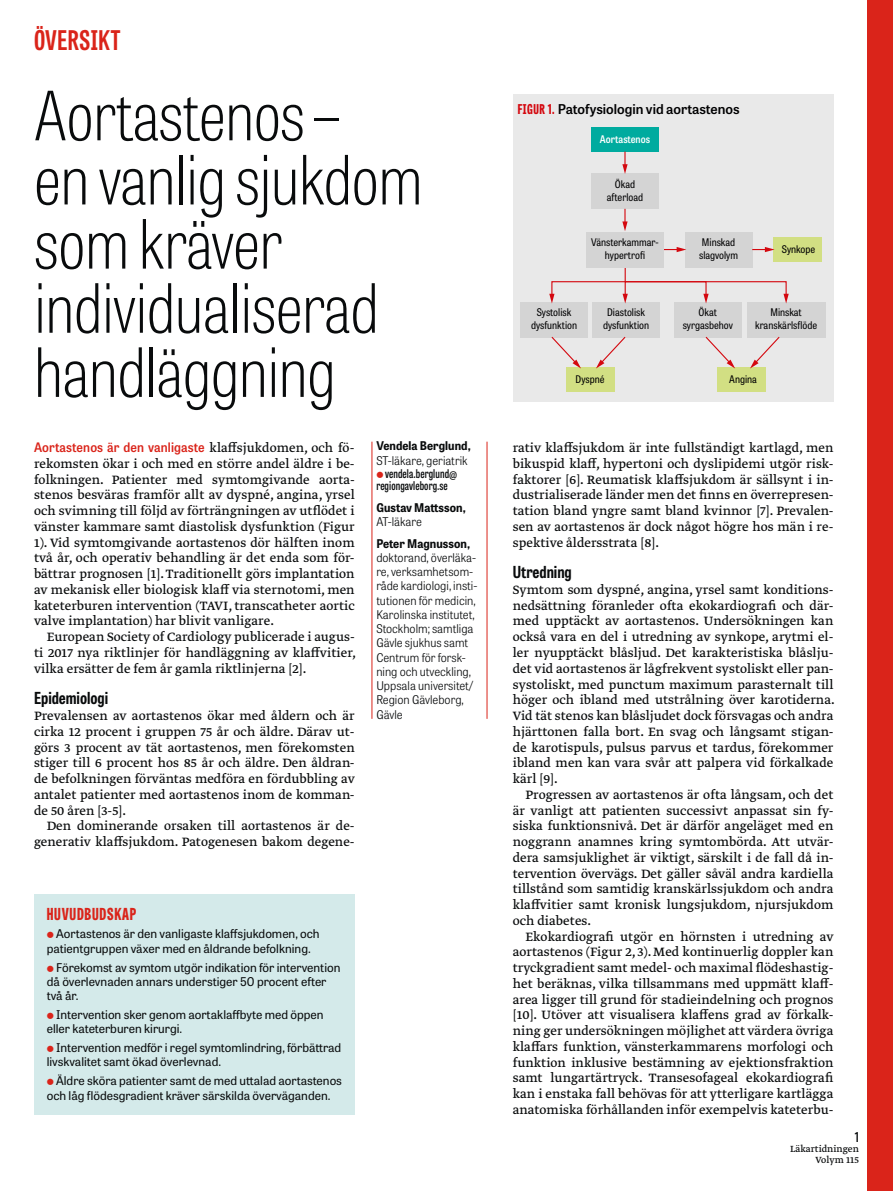
<style>
.page{position:relative;width:893px;height:1191px;background:#fff}
.page>*{position:absolute;margin:0;border:0;box-sizing:border-box;transform-origin:0 0}
.t1{font:100 67.5px/64.2px "Tablet Gothic Condensed";letter-spacing:-.005em;color:#090b0c}
.t2{font:700 27px "Tablet Gothic Compressed";letter-spacing:.02em;color:#da241a}
.t3{font:700 16.5px "Tablet Gothic Condensed";color:#090b0c}
.t4{font:800 16.5px "Tablet Gothic Compressed";letter-spacing:.045em;color:#da241a}
.t5{font:14.25px/15.8px "Greta Text Pro Regular Min";color:#090b0c;text-align:justify}
.t6{font:600 13.5px "Tablet Gothic";color:#000001}
.t7{font:600 13.5px "Tablet Gothic Condensed";color:#090b0c}
.t8{font:600 13.05px "Tablet Gothic Narrow";letter-spacing:.01em;color:#da241a}
.t9{font:12px/14.4px "Tablet Gothic";color:#090b0c}
.t10{font:300 12px/14.2px "Tablet Gothic Narrow";color:#090b0c}
.t11{font:700 12px "Tablet Gothic Narrow";letter-spacing:.005em;color:#090b0c}
.t12{font:600 12px/12px "Tablet Gothic Compressed";letter-spacing:.01em;color:#090b0c}
.t13{font:semi-condensed 10.5px/12.8px "Tablet Gothic";color:#000001;text-align:center}
.t14{font:10.5px/10.5px "Greta Text Pro";color:#090b0c;text-align:right}
.t15{font:600 semi-condensed 10.5px "Tablet Gothic";color:#fff}
.s1{font-family:"Greta Text Pro Regular Min";font-weight:400;font-size:14.25px;color:#090b0c}
.s2{font-family:"Tablet Gothic Compressed";font-weight:800;color:#d4080f}
</style>
<div class="page">
<div style="left:867px;top:0;width:26px;height:1191px;background:#da241a"></div>
<hr style="left:372px;top:441px;width:1px;height:278px;background:#da241a">
<hr style="left:487px;top:441px;width:1px;height:278px;background:#da241a">
<div style="left:34px;top:894px;width:321px;height:220px;background:#d4eaea"></div>
<div style="left:513px;top:94px;width:320px;height:308px;background:#e9e9e9"></div>
<div style="left:566px;top:367px;width:48px;height:24px;background:#d2df83"></div>
<div style="left:717px;top:367px;width:48px;height:24px;background:#d2df83"></div>
<div style="left:520px;top:302px;width:68px;height:35px;background:#d4d4d4"></div>
<div style="left:592px;top:302px;width:68px;height:35px;background:#d4d4d4"></div>
<div style="left:674px;top:302px;width:67px;height:35px;background:#d4d4d4"></div>
<div style="left:747px;top:302px;width:78px;height:35px;background:#d4d4d4"></div>
<svg style="left:550px;top:336px;width:31px;height:32px"></svg>
<svg style="left:596px;top:336px;width:31px;height:32px"></svg>
<svg style="left:704px;top:336px;width:31px;height:32px"></svg>
<svg style="left:750px;top:336px;width:31px;height:32px"></svg>
<div style="left:773px;top:237px;width:48px;height:25px;background:#d2df83"></div>
<div style="left:685px;top:232px;width:67px;height:35px;background:#d4d4d4"></div>
<svg style="left:752px;top:247px;width:23px;height:5px"></svg>
<div style="left:551px;top:281px;width:236px;height:15px;border:1px solid #d4080f"></div>
<svg style="left:783px;top:294px;width:6px;height:9px"></svg>
<svg style="left:549px;top:294px;width:5px;height:9px"></svg>
<div style="left:625px;top:281px;width:82px;height:15px;border:1px solid #d4080f"></div>
<svg style="left:703px;top:294px;width:6px;height:9px"></svg>
<svg style="left:623px;top:294px;width:5px;height:9px"></svg>
<svg style="left:625px;top:267px;width:1px;height:15px"></svg>
<div style="left:591px;top:128px;width:68px;height:24px;background:#00ab9f"></div>
<div style="left:591px;top:174px;width:68px;height:35px;background:#d4d4d4"></div>
<div style="left:586px;top:232px;width:78px;height:35px;background:#d4d4d4"></div>
<svg style="left:622px;top:152px;width:6px;height:22px"></svg>
<svg style="left:622px;top:209px;width:6px;height:22px"></svg>
<svg style="left:664px;top:247px;width:22px;height:5px"></svg>
<h2 class="t2" style="left:34px;top:22px;width:88px">ÖVERSIKT</h2>
<h1 class="t1" style="left:34px;top:82px;width:390px">Aortastenos –<br>en vanlig sjukdom som kräver individualiserad handläggning</h1>
<p class="t8" style="left:34px;top:438px;width:322px">Aortastenos är den vanligaste <span class="s1">klaffsjukdomen, och fö-</span></p>
<p class="t5" style="left:34px;top:456px;width:322px">rekomsten ökar i och med en större andel äldre i be&shy;folkningen. Patienter med symtomgivande aorta&shy;stenos besväras framför allt av dyspné, angina, yrsel och svimning till följd av förträngningen av utflödet i vänster kammare samt diastolisk dysfunktion (Figur 1). Vid symtomgivande aortastenos dör hälften inom två år, och operativ behandling är det enda som för&shy;bättrar prognosen [1]. Traditionellt görs implantation av mekanisk eller biologisk klaff via sternotomi, men kateterburen intervention (TAVI, transcatheter aortic valve implantation) har blivit vanligare.</p>
<p class="t5" style="left:34px;top:629px;width:324px;text-indent:13px">European Society of Cardiology publicerade i augus&shy;ti 2017 nya riktlinjer för handläggning av klaffvitier, vilka ersätter de fem år gamla riktlinjerna [2].</p>
<p class="t3" style="left:34px;top:687px;width:76px">Epidemiologi</p>
<p class="t5" style="left:34px;top:708px;width:322px">Prevalensen av aortastenos ökar med åldern och är cirka 12 procent i gruppen 75 år och äldre. Därav ut&shy;görs 3 procent av tät aortastenos, men förekomsten stiger till 6 procent hos 85 år och äldre. Den åldran&shy;de befolkningen förväntas medföra en fördubbling av antalet patienter med aortastenos inom de komman&shy;de 50 åren [3-5].</p>
<p class="t5" style="left:34px;top:818px;width:322px;text-align:right">Den dominerande orsaken till aortastenos är de&shy;generativ klaffsjukdom. Patogenesen bakom degene-</p>
<p class="t11" style="left:376px;top:437px;width:96px">Vendela Berglund,</p>
<p class="t10" style="left:376px;top:453px;width:93px">ST-läkare, geriatrik</p>
<p class="t12" style="left:376px;top:467px;width:83px;text-indent:9px">vendela.berglund@ regiongavleborg.se</p>
<p class="t11" style="left:376px;top:499px;width:91px">Gustav Mattsson,</p>
<p class="t10" style="left:376px;top:514px;width:47px">AT-läkare</p>
<p class="t11" style="left:376px;top:535px;width:95px">Peter Magnusson,</p>
<p class="t10" style="left:376px;top:550px;width:103px">doktorand, överläka&shy;re, verksamhetsom&shy;råde kardiologi, insti&shy;tutionen för medicin,<br>Karolinska institutet,<br>Stockholm; samtliga<br>Gävle sjukhus samt<br>Centrum för forsk&shy;ning och utveckling,<br>Uppsala universitet/<br>Region Gävleborg,<br>Gävle</p>
<p class="t4" style="left:47px;top:902px;width:91px">HUVUDBUDSKAP</p>
<p class="t9" style="left:47px;top:926px;width:274px;text-indent:9px">Aortastenos är den vanligaste klaffsjukdomen, och patientgruppen växer med en åldrande befolkning.</p>
<p class="t9" style="left:47px;top:959px;width:295px;text-indent:9px">Förekomst av symtom utgör indikation för intervention då överlevnaden annars understiger 50 procent efter två år.</p>
<p class="t9" style="left:47px;top:1007px;width:278px;text-indent:9px">Intervention sker genom aortaklaffbyte med öppen eller kateterburen kirurgi.</p>
<p class="t9" style="left:47px;top:1040px;width:296px;text-indent:9px">Intervention medför i regel symtomlindring, förbättrad livskvalitet samt ökad överlevnad.</p>
<p class="t9" style="left:47px;top:1073px;width:297px;text-indent:9px">Äldre sköra patienter samt de med uttalad aortastenos och låg flödesgradient kräver särskilda överväganden.</p>
<p class="t6" style="left:518px;top:99px;width:223px"><span class="s2">FIGUR 1.</span> Patofysiologin vid aortastenos</p>
<p class="t15" style="left:600px;top:132px;width:52px">Aortastenos</p>
<p class="t13" style="left:607px;top:177px;width:38px">Ökad afterload</p>
<p class="t13" style="left:591px;top:236px;width:69px">Vänsterkammar&shy;hypertrofi</p>
<p class="t13" style="left:699px;top:236px;width:40px;text-align:left">Minskad slagvolym</p>
<p class="t13" style="left:782px;top:242px;width:35px">Synkope</p>
<p class="t13" style="left:531px;top:306px;width:48px">Systolisk dysfunktion</p>
<p class="t13" style="left:603px;top:306px;width:48px">Diastolisk dysfunktion</p>
<p class="t13" style="left:683px;top:306px;width:52px">Ökat syrgasbehov</p>
<p class="t13" style="left:755px;top:306px;width:64px">Minskat kranskärlsflöde</p>
<p class="t13" style="left:576px;top:372px;width:30px">Dyspné</p>
<p class="t13" style="left:729px;top:372px;width:29px">Angina</p>
<p class="t5" style="left:513px;top:440px;width:322px">rativ klaffsjukdom är inte fullständigt kartlagd, men bikuspid klaff, hypertoni och dyslipidemi utgör risk&shy;faktorer [6]. Reumatisk klaffsjukdom är sällsynt i in&shy;dustrialiserade länder men det finns en överrepresen&shy;tation bland yngre samt bland kvinnor [7]. Prevalen&shy;sen av aortastenos är dock något högre hos män i re&shy;spektive åldersstrata [8].</p>
<p class="t3" style="left:513px;top:561px;width:61px">Utredning</p>
<p class="t5" style="left:513px;top:582px;width:324px">Symtom som dyspné, angina, yrsel samt konditions&shy;nedsättning föranleder ofta ekokardiografi och där&shy;med upptäckt av aortastenos. Undersökningen kan också vara en del i utredning av synkope, arytmi el&shy;ler nyupptäckt blåsljud. Det karakteristiska blåslju&shy;det vid aortastenos är lågfrekvent systoliskt eller pan&shy;systoliskt, med punctum maximum parasternalt till höger och ibland med utstrålning över karotiderna.<br>Vid tät stenos kan blåsljudet dock försvagas och andra hjärttonen falla bort. En svag och långsamt stigan&shy;de karotispuls, pulsus parvus et tardus, förekommer ibland men kan vara svår att palpera vid förkalkade kärl [9].</p>
<p class="t5" style="left:513px;top:787px;width:322px;text-indent:13px">Progressen av aortastenos är ofta långsam, och det är vanligt att patienten successivt anpassat sin fy&shy;siska funktionsnivå. Det är därför angeläget med en noggrann anamnes kring symtombörda. Att utvär&shy;dera samsjuklighet är viktigt, särskilt i de fall då in&shy;tervention övervägs. Det gäller såväl andra kardiella tillstånd som samtidig kranskärlssjukdom och andra klaffvitier samt kronisk lungsjukdom, njursjukdom och diabetes.</p>
<p class="t5" style="left:513px;top:929px;width:322px;text-indent:13px">Ekokardiografi utgör en hörnsten i utredning av aortastenos (Figur 2, 3). Med kontinuerlig doppler kan tryckgradient samt medel- och maximal flödeshastig&shy;het beräknas, vilka tillsammans med uppmätt klaff&shy;area ligger till grund för stadieindelning och prognos [10]. Utöver att visualisera klaffens grad av förkalk&shy;ning ger undersökningen möjlighet att värdera övriga klaffars funktion, vänsterkammarens morfologi och funktion inklusive bestämning av ejektionsfraktion samt lungartärtryck. Transesofageal ekokardiografi kan i enstaka fall behövas för att ytterligare kartlägga anatomiska förhållanden inför exempelvis kateterbu-</p>
<p class="t7" style="left:855px;top:1127px;width:6px">1</p>
<p class="t14" style="left:790px;top:1144px;width:70px">Läkartidningen<br>Volym 115</p>
</div>
